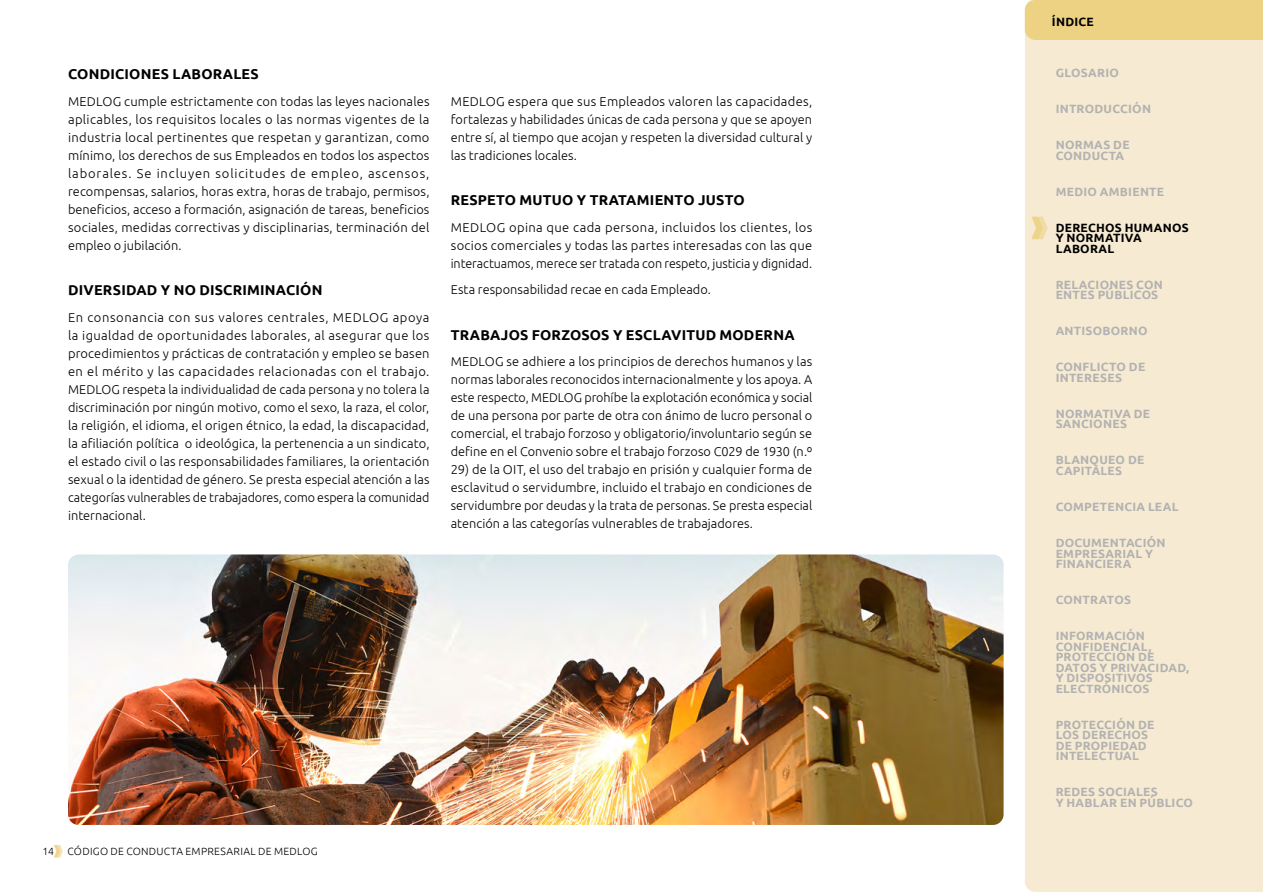
<style>
.page{position:relative;width:1263px;height:893px;background:#fff}
.page>*{position:absolute;margin:0;border:0;box-sizing:border-box;transform-origin:0 0}
.sottotitolo{font:700 14.25px "Ubuntu";letter-spacing:.015em;color:#000}
.testo{font:300 12.75px/18px "Ubuntu";color:#000;text-align:justify}
.MENU_LATERALE{font:700 12px/10.5px "Ubuntu";letter-spacing:.02em;color:#b3b2b2}
.MENU_LATERALE-2{font:700 12px/10.5px "Ubuntu";letter-spacing:.02em;color:#000}
.t1{font:300 10.5px "Ubuntu";letter-spacing:.025em;color:#000}
</style>
<div class="page">
<img style="left:68px;top:554px;width:935px;height:271px">
<div style="left:1025px;top:40px;width:238px;height:852px;background:#f6ebd2"></div>
<div style="left:1025px;top:0;width:238px;height:40px;background:#edd284"></div>
<svg style="left:54px;top:845px;width:9px;height:12px"></svg>
<svg style="left:1031px;top:217px;width:16px;height:22px"></svg>
<p class="sottotitolo" style="left:68px;top:65px;width:192px">CONDICIONES LABORALES</p>
<p class="testo" style="left:68px;top:92px;width:363px">MEDLOG cumple estrictamente con todas las leyes nacionales aplicables, los requisitos locales o las normas vigentes de la industria local pertinentes que respetan y garantizan, como mínimo, los derechos de sus Empleados en todos los aspectos laborales. Se incluyen solicitudes de empleo, ascensos, recompensas, salarios, horas extra, horas de trabajo, permisos, beneficios, acceso a formación, asignación de tareas, beneficios sociales, medidas correctivas y disciplinarias, terminación del empleo o jubilación.</p>
<p class="sottotitolo" style="left:68px;top:281px;width:256px">DIVERSIDAD Y NO DISCRIMINACIÓN</p>
<p class="testo" style="left:68px;top:308px;width:363px">En consonancia con sus valores centrales, MEDLOG apoya la igualdad de oportunidades laborales, al asegurar que los procedimientos y prácticas de contratación y empleo se basen en el mérito y las capacidades relacionadas con el trabajo.<br>MEDLOG respeta la individualidad de cada persona y no tolera la discriminación por ningún motivo, como el sexo, la raza, el color, la religión, el idioma, el origen étnico, la edad, la discapacidad, la afiliación política o ideológica, la pertenencia a un sindicato, el estado civil o las responsabilidades familiares, la orientación sexual o la identidad de género. Se presta especial atención a las categorías vulnerables de trabajadores, como espera la comunidad internacional.</p>
<p class="testo" style="left:451px;top:92px;width:363px">MEDLOG espera que sus Empleados valoren las capacidades, fortalezas y habilidades únicas de cada persona y que se apoyen entre sí, al tiempo que acojan y respeten la diversidad cultural y las tradiciones locales.</p>
<p class="sottotitolo" style="left:451px;top:191px;width:296px">RESPETO MUTUO Y TRATAMIENTO JUSTO</p>
<p class="testo" style="left:451px;top:218px;width:363px">MEDLOG opina que cada persona, incluidos los clientes, los socios comerciales y todas las partes interesadas con las que interactuamos, merece ser tratada con respeto, justicia y dignidad.</p>
<p class="testo" style="left:451px;top:280px;width:262px">Esta responsabilidad recae en cada Empleado.</p>
<p class="sottotitolo" style="left:451px;top:326px;width:345px">TRABAJOS FORZOSOS Y ESCLAVITUD MODERNA</p>
<p class="testo" style="left:451px;top:352px;width:363px">MEDLOG se adhiere a los principios de derechos humanos y las normas laborales reconocidos internacionalmente y los apoya. A este respecto, MEDLOG prohíbe la explotación económica y social de una persona por parte de otra con ánimo de lucro personal o comercial, el trabajo forzoso y obligatorio/involuntario según se define en el Convenio sobre el trabajo forzoso C029 de 1930 (n.º</p>
<p class="testo" style="left:451px;top:460px;width:363px">29) de la OIT, el uso del trabajo en prisión y cualquier forma de esclavitud o servidumbre, incluido el trabajo en condiciones de servidumbre por deudas y la trata de personas. Se presta especial atención a las categorías vulnerables de trabajadores.</p>
<p class="t1" style="left:43px;top:844px;width:13px">14</p>
<p class="t1" style="left:68px;top:844px;width:252px">CÓDIGO DE CONDUCTA EMPRESARIAL DE MEDLOG</p>
<p class="MENU_LATERALE-2" style="left:1052px;top:16px;width:43px">ÍNDICE</p>
<p class="MENU_LATERALE" style="left:1056px;top:68px;width:65px">GLOSARIO</p>
<p class="MENU_LATERALE" style="left:1056px;top:104px;width:97px">INTRODUCCIÓN</p>
<p class="MENU_LATERALE" style="left:1056px;top:140px;width:75px">NORMAS DE<br>CONDUCTA</p>
<p class="MENU_LATERALE" style="left:1056px;top:186px;width:110px">MEDIO AMBIENTE</p>
<p class="MENU_LATERALE-2" style="left:1056px;top:222px;width:134px">DERECHOS HUMANOS<br>Y NORMATIVA<br>LABORAL</p>
<p class="MENU_LATERALE" style="left:1056px;top:279px;width:109px">RELACIONES CON<br>ENTES PÚBLICOS</p>
<p class="MENU_LATERALE" style="left:1056px;top:326px;width:93px">ANTISOBORNO</p>
<p class="MENU_LATERALE" style="left:1056px;top:362px;width:91px">CONFLICTO DE<br>INTERESES</p>
<p class="MENU_LATERALE" style="left:1056px;top:408px;width:96px">NORMATIVA DE<br>SANCIONES</p>
<p class="MENU_LATERALE" style="left:1056px;top:455px;width:90px">BLANQUEO DE<br>CAPITALES</p>
<p class="MENU_LATERALE" style="left:1056px;top:501px;width:124px">COMPETENCIA LEAL</p>
<p class="MENU_LATERALE" style="left:1056px;top:537px;width:111px">DOCUMENTACIÓN<br>EMPRESARIAL Y<br>FINANCIERA</p>
<p class="MENU_LATERALE" style="left:1056px;top:594px;width:77px">CONTRATOS</p>
<p class="MENU_LATERALE" style="left:1056px;top:630px;width:135px">INFORMACIÓN<br>CONFIDENCIAL,<br>PROTECCIÓN DE<br>DATOS Y PRIVACIDAD,<br>Y DISPOSITIVOS<br>ELECTRÓNICOS</p>
<p class="MENU_LATERALE" style="left:1056px;top:719px;width:100px">PROTECCIÓN DE<br>LOS DERECHOS<br>DE PROPIEDAD<br>INTELECTUAL</p>
<p class="MENU_LATERALE" style="left:1056px;top:786px;width:139px">REDES SOCIALES<br>Y HABLAR EN PÚBLICO</p>
</div>
